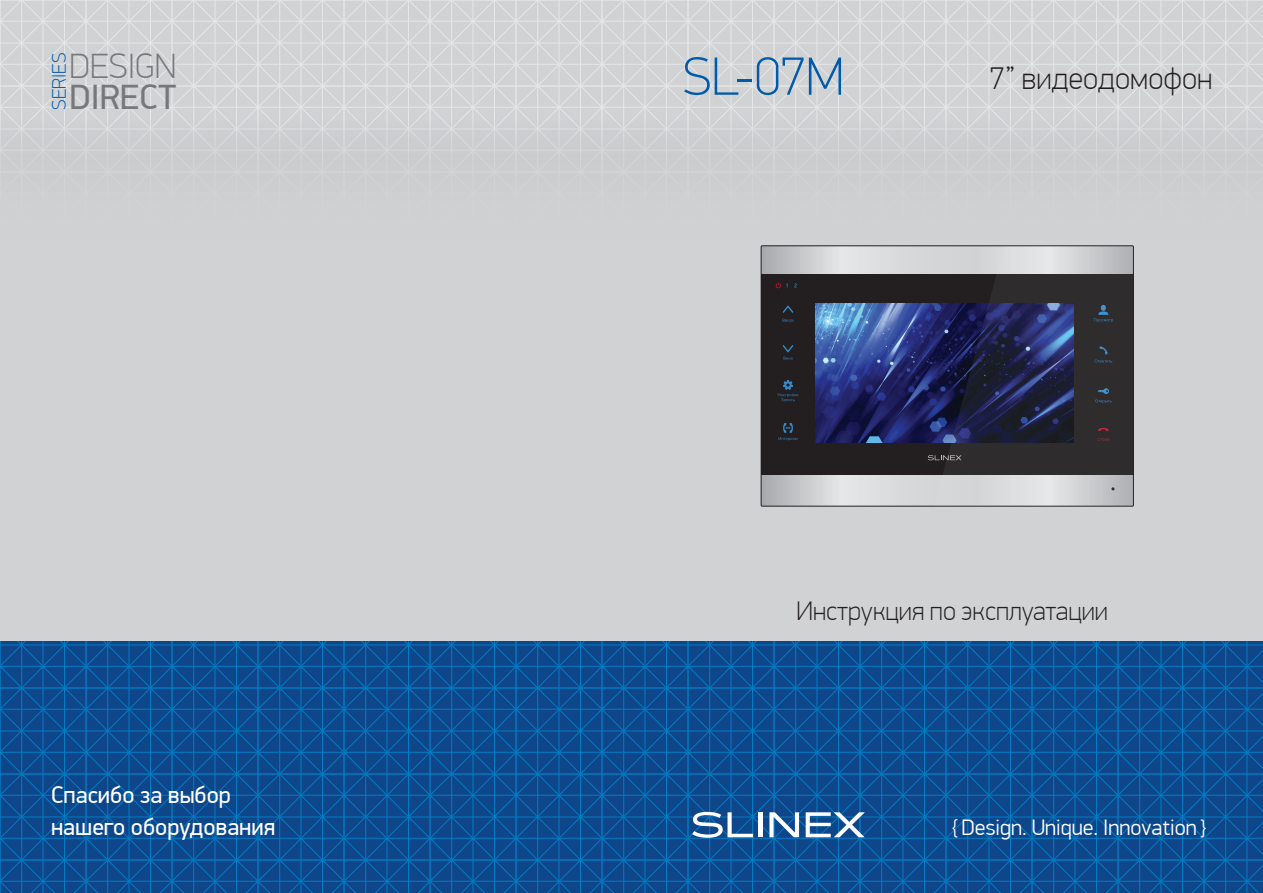
<style>
.page{position:relative;width:1263px;height:893px;background:#fff}
.page>*{position:absolute;margin:0;border:0;box-sizing:border-box;transform-origin:0 0}
.t1{font:100 54px "PF Din Display Pro";color:#015aaa}
.t2{font:100 35.25px "PF Din Display Pro";color:#76787b}
.t3{font:35.25px "PF Din Display Pro";color:#76787b}
.t4{font:100 31.5px "PF Din Display Pro";color:#231f20}
.t5{font:100 27px "PF Din Display Pro";color:#231f20}
.t6{font:24px/31.5px "PF Din Display Pro";color:#fff}
.t7{font:300 22.5px "PF Din Display Pro";color:#fff}
.t8{font:100 19.65px "PF Din Display Pro";color:#015aaa}
</style>
<div class="page">
<svg style="left:0;top:641px;width:1263px;height:252px;background:#0c4e92"></svg>
<div style="left:0;top:0;width:1263px;height:641px;background:#d1d2d4"></div>
<svg style="left:0;top:0;width:1263px;height:120px"></svg>
<svg style="left:692px;top:812px;width:61px;height:26px"></svg>
<hr style="left:758px;top:812px;width:4px;height:25px;background:#fff">
<svg style="left:769px;top:812px;width:30px;height:25px"></svg>
<svg style="left:806px;top:812px;width:59px;height:25px"></svg>
<svg style="left:763px;top:248px;width:126px;height:256px"></svg>
<div style="left:761px;top:274px;width:372px;height:201px;background:#231f20"></div>
<svg style="left:928px;top:455px;width:6px;height:5px"></svg>
<svg style="left:783px;top:305px;width:10px;height:8px"></svg>
<svg style="left:782px;top:319px;width:12px;height:3px"></svg>
<svg style="left:783px;top:345px;width:10px;height:15px"></svg>
<svg style="left:778px;top:380px;width:20px;height:21px"></svg>
<svg style="left:779px;top:423px;width:18px;height:18px"></svg>
<svg style="left:776px;top:283px;width:11px;height:5px"></svg>
<img style="left:816px;top:304px;width:118px;height:138px">
<svg style="left:934px;top:246px;width:199px;height:260px"></svg>
<h2 class="t2" style="left:70px;top:51px;width:108px">DESIGN</h2>
<p class="t8" style="left:51px;top:110px;width:59px;rotate:-90deg">SERIES</p>
<h2 class="t3" style="left:70px;top:82px;width:108px">DIRECT</h2>
<p class="t6" style="left:51px;top:781px;width:226px">Спасибо за выбор нашего оборудования</p>
<h1 class="t1" style="left:682px;top:54px;width:163px">SL-07M</h1>
<h3 class="t4" style="left:990px;top:65px;width:224px">7” видеодомофон</h3>
<p class="t5" style="left:796px;top:600px;width:313px">Инструкция по эксплуатации</p>
<p class="t7" style="left:952px;top:818px;width:255px">{ Design. Unique. Innovation }</p>
</div>
